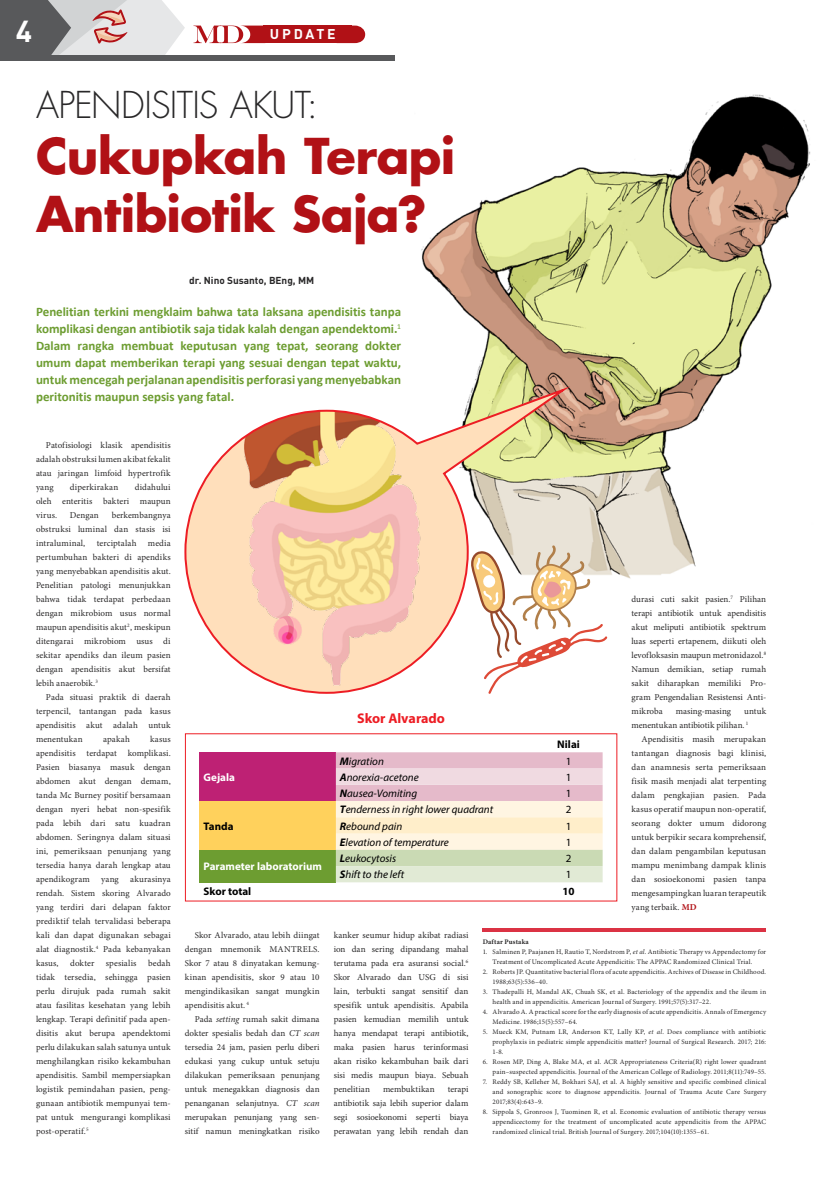
<style>
.page{position:relative;width:823px;height:1191px;background:#fff}
.page>*{position:absolute;margin:0;border:0;box-sizing:border-box;transform-origin:0 0}
.t1{font:700 48px/57.6px "Futura Std";letter-spacing:-.015em;color:#b11116}
.t2{font:300 36px "Futura Std";letter-spacing:-.02em;color:#292829}
.t3{font:700 30px "DIN Pro";color:#fff}
.t4{font:700 14px "Myriad Pro";color:#ed1d24}
.t5{font:700 14px "DIN Pro";letter-spacing:.2em;color:#fff}
.t6{font:700 13px/17px "Calibri";color:#6d9d31;text-align:justify}
.t7{font:italic 11px "Myriad Pro";color:#000}
.t8{font:700 11px "Myriad Pro";color:#fff}
.t9{font:700 11px "Myriad Pro";color:#000}
.t10{font:11px "Myriad Pro";color:#000}
.t11{font:700 10px "DIN Pro";color:#292829}
.t12{font:9px/14px "Minion Pro";letter-spacing:.01em;color:#292829;text-align:justify}
.t13{font:7px/10px "Minion Pro";letter-spacing:.015em;color:#292829}
.t14{font:700 7px "Minion Pro";letter-spacing:.025em;color:#292829}
.s1{font-weight:700}
.s2{font-weight:700;color:#b11116}
.s3{font-style:italic}
</style>
<div class="page">
<img style="left:388px;top:55px;width:423px;height:524px">
<div style="left:0;top:55px;width:394px;height:5px;background:#58595b"></div>
<div style="left:264px;top:26px;width:88px;height:17px;background:#b11116"></div>
<svg style="left:193px;top:26px;width:71px;height:17px"></svg>
<svg style="left:352px;top:26px;width:13px;height:17px"></svg>
<svg style="left:0;top:0;width:185px;height:55px;background:#b4afb0"></svg>
<hr style="left:482px;top:928px;width:283px;height:3px;background:#db3244">
<svg style="left:184px;top:383px;width:392px;height:311px"></svg>
<div style="left:199px;top:752px;width:136px;height:49px;background:#be2174"></div>
<div style="left:199px;top:801px;width:136px;height:49px;background:#ffd15c"></div>
<div style="left:199px;top:850px;width:136px;height:32px;background:#6d9d31"></div>
<svg style="left:335px;top:752px;width:267px;height:130px;background:#ecddd1"></svg>
<svg style="left:470px;top:545px;width:137px;height:149px"></svg>
<h3 class="t3" style="left:16px;top:6px;width:18px">4</h3>
<h3 class="t5" style="left:270px;top:23px;width:67px">UPDATE</h3>
<h2 class="t2" style="left:36px;top:83px;width:283px">APENDISITIS AKUT:</h2>
<h1 class="t1" style="left:36px;top:127px;width:420px">Cukupkah Terapi<br>Antibiotik Saja?</h1>
<p class="t11" style="left:189px;top:272px;width:126px">dr. Nino Susanto, BEng, MM</p>
<p class="t6" style="left:36px;top:303px;width:366px">Penelitian terkini mengklaim bahwa tata laksana apendisitis tanpa komplikasi dengan antibiotik saja tidak kalah dengan apendektomi.<sup>1<br></sup>Dalam rangka membuat keputusan yang tepat, seorang dokter umum dapat memberikan terapi yang sesuai dengan tepat waktu, untuk mencegah perjalanan apendisitis perforasi yang menyebabkan peritonitis maupun sepsis yang fatal.</p>
<p class="t12" style="left:36px;top:438px;width:136px;text-indent:10px">Patofisiologi klasik apendisitis adalah obstruksi lumen akibat fekalit atau jaringan limfoid hypertrofik yang</p>
<p class="t12" style="left:36px;top:480px;width:136px;text-indent:99px">didahului oleh enteritis bakteri maupun virus.</p>
<p class="t12" style="left:70px;top:480px;width:50px">diperkirakan</p>
<p class="t12" style="left:36px;top:508px;width:136px;text-indent:76px">berkembangnya obstruksi luminal dan stasis isi intraluminal,</p>
<p class="t12" style="left:70px;top:508px;width:30px">Dengan</p>
<p class="t12" style="left:36px;top:536px;width:136px;text-indent:112px">media pertumbuhan bakteri di apendiks yang menyebabkan apendisitis akut.<br>Penelitian patologi menunjukkan bahwa tidak terdapat perbedaan dengan mikrobiom usus normal maupun apendisitis akut<sup>2</sup>, meskipun ditengarai mikrobiom usus di sekitar apendiks dan ileum pasien dengan apendisitis akut bersifat lebih anaerobik.<sup>3</sup></p>
<p class="t12" style="left:36px;top:690px;width:136px;text-indent:10px">Pada situasi praktik di daerah terpencil, tantangan pada kasus apendisitis akut adalah untuk menentukan</p>
<p class="t12" style="left:97px;top:536px;width:41px">terciptalah</p>
<p class="t12" style="left:36px;top:732px;width:136px;text-indent:114px">kasus apendisitis terdapat komplikasi.<br>Pasien biasanya masuk dengan abdomen akut dengan demam, tanda Mc Burney positif bersamaan dengan nyeri hebat non-spesifik pada lebih dari satu kuadran abdomen. Seringnya dalam situasi ini, pemeriksaan penunjang yang tersedia hanya darah lengkap atau apendikogram yang akurasinya rendah. Sistem skoring Alvarado yang terdiri dari delapan faktor prediktif telah tervalidasi beberapa kali dan dapat digunakan sebagai alat diagnostik.<sup>4</sup> Pada kebanyakan kasus,</p>
<p class="t12" style="left:103px;top:732px;width:28px">apakah</p>
<p class="t12" style="left:36px;top:956px;width:136px;text-indent:112px">bedah tidak tersedia, sehingga pasien perlu dirujuk pada rumah sakit atau fasilitas kesehatan yang lebih lengkap. Terapi definitif pada apen&shy;disitis akut berupa apendektomi perlu dilakukan salah satunya untuk menghilangkan risiko kekambuhan apendisitis. Sambil mempersiapkan logistik pemindahan pasien, peng&shy;gunaan antibiotik mempunyai tem&shy;pat untuk mengurangi komplikasi post-operatif.<sup>5</sup></p>
<p class="t12" style="left:70px;top:956px;width:26px">dokter</p>
<p class="t12" style="left:106px;top:956px;width:32px">spesialis</p>
<p class="t8" style="left:203px;top:770px;width:33px">Gejala</p>
<p class="t9" style="left:203px;top:818px;width:31px">Tanda</p>
<p class="t8" style="left:203px;top:859px;width:120px">Parameter laboratorium</p>
<h3 class="t4" style="left:357px;top:709px;width:89px">Skor Alvarado</h3>
<p class="t9" style="left:557px;top:737px;width:24px">Nilai</p>
<p class="t7" style="left:339px;top:754px;width:45px"><span class="s1">M</span>igration</p>
<p class="t10" style="left:565px;top:754px;width:7px">1</p>
<p class="t7" style="left:339px;top:770px;width:80px"><span class="s1">A</span>norexia-acetone</p>
<p class="t10" style="left:565px;top:770px;width:7px">1</p>
<p class="t7" style="left:339px;top:786px;width:79px"><span class="s1">N</span>ausea-Vomiting</p>
<p class="t10" style="left:565px;top:786px;width:7px">1</p>
<p class="t7" style="left:339px;top:803px;width:155px"><span class="s1">T</span>enderness in right lower quadrant</p>
<p class="t10" style="left:565px;top:803px;width:7px">2</p>
<p class="t7" style="left:339px;top:819px;width:64px"><span class="s1">R</span>ebound pain</p>
<p class="t10" style="left:565px;top:819px;width:7px">1</p>
<p class="t7" style="left:339px;top:835px;width:110px"><span class="s1">E</span>levation of temperature</p>
<p class="t10" style="left:565px;top:835px;width:7px">1</p>
<p class="t7" style="left:339px;top:851px;width:58px"><span class="s1">L</span>eukocytosis</p>
<p class="t10" style="left:565px;top:851px;width:7px">2</p>
<p class="t7" style="left:339px;top:868px;width:66px"><span class="s1">S</span>hift to the left</p>
<p class="t10" style="left:565px;top:868px;width:7px">1</p>
<p class="t9" style="left:203px;top:883px;width:49px">Skor total</p>
<p class="t9" style="left:562px;top:883px;width:14px">10</p>
<p class="t12" style="left:631px;top:592px;width:136px">durasi cuti sakit pasien.<sup>7</sup> Pilihan terapi antibiotik untuk apendisitis akut meliputi antibiotik spektrum luas seperti ertapenem, diikuti oleh levofloksasin maupun metronidazol.<sup>8<br></sup>Namun demikian, setiap rumah sakit diharapkan memiliki Pro&shy;gram Pengendalian Resistensi Anti&shy;mikroba</p>
<p class="t12" style="left:631px;top:704px;width:136px;text-indent:113px">untuk menentukan antibiotik pilihan. <sup>1</sup></p>
<p class="t12" style="left:631px;top:732px;width:136px;text-indent:10px">Apendisitis masih merupakan tantangan diagnosis bagi klinisi, dan anamnesis serta pemeriksaan fisik masih menjadi alat terpenting dalam pengkajian pasien. Pada kasus operatif maupun non-operatif, seorang dokter umum didorong untuk berpikir secara komprehensif, dan dalam pengambilan keputusan mampu menimbang dampak klinis dan sosioekonomi pasien tanpa mengesampingkan luaran terapeutik yang terbaik. <span class="s2">MD</span></p>
<p class="t12" style="left:675px;top:704px;width:57px">masing-masing</p>
<p class="t12" style="left:185px;top:928px;width:136px;text-indent:10px">Skor Alvarado, atau lebih diingat dengan mnemonik MANTRELS.<br>Skor 7 atau 8 dinyatakan kemung&shy;kinan apendisitis, skor 9 atau 10 mengindikasikan sangat mungkin apendisitis akut. <sup>4</sup></p>
<p class="t12" style="left:185px;top:1012px;width:136px;text-indent:10px">Pada <span class="s3">setting</span> rumah sakit dimana dokter spesialis bedah dan <span class="s3">CT scan </span>tersedia 24 jam, pasien perlu diberi edukasi yang cukup untuk setuju dilakukan pemeriksaan penunjang untuk menegakkan diagnosis dan penanganan selanjutnya. <span class="s3">CT scan </span>merupakan penunjang yang sen&shy;sitif namun meningkatkan risiko</p>
<p class="t12" style="left:333px;top:928px;width:136px">kanker seumur hidup akibat radiasi ion dan sering dipandang mahal terutama pada era asuransi social.<sup>6<br></sup>Skor Alvarado dan USG di sisi lain, terbukti sangat sensitif dan spesifik untuk apendisitis. Apabila pasien kemudian memilih untuk hanya mendapat terapi antibiotik, maka pasien harus terinformasi akan risiko kekambuhan baik dari sisi medis maupun biaya. Sebuah penelitian</p>
<p class="t12" style="left:383px;top:1082px;width:53px">membuktikan</p>
<p class="t12" style="left:333px;top:1082px;width:136px;text-indent:114px">terapi antibiotik saja lebih superior dalam segi sosioekonomi seperti biaya perawatan yang lebih rendah dan</p>
<p class="t14" style="left:482px;top:937px;width:48px">Daftar Pustaka</p>
<p class="t13" style="left:482px;top:947px;width:285px;text-align:center">1. Salminen P, Paajanen H, Rautio T, Nordstrom P, <span class="s3">et al</span>. Antibiotic Therapy vs Appendectomy for<br>Treatment of Uncomplicated Acute Appendicitis: The APPAC Randomized Clinical Trial.</p>
<p class="t13" style="left:492px;top:967px;width:275px;text-indent:-10px">2. Roberts JP. Quantitative bacterial flora of acute appendicitis. Archives of Disease in Childhood.<br>1988;63(5):536–40.</p>
<p class="t13" style="left:492px;top:987px;width:275px;text-indent:-10px">3. Thadepalli H, Mandal AK, Chuah SK, et al. Bacteriology of the appendix and the ileum in health and in appendicitis. American Journal of Surgery. 1991;57(5):317–22.</p>
<p class="t13" style="left:492px;top:1007px;width:275px;text-indent:-10px">4. Alvarado A. A practical score for the early diagnosis of acute appendicitis. Annals of Emergency<br>Medicine. 1986;15(5):557–64.</p>
<p class="t13" style="left:492px;top:1027px;width:275px;text-align:justify;text-indent:-10px">5. Mueck KM, Putnam LR, Anderson KT, Lally KP, <span class="s3">et al</span>. Does compliance with antibiotic prophylaxis in pediatric simple appendicitis matter? Journal of Surgical Research. 2017; 216:<br>1-8.</p>
<p class="t13" style="left:482px;top:1057px;width:285px;text-align:right">6. Rosen MP, Ding A, Blake MA, et al. ACR Appropriateness Criteria(R) right lower quadrant pain–suspected appendicitis. Journal of the American College of Radiology. 2011;8(11):749–55.</p>
<p class="t13" style="left:492px;top:1077px;width:275px;text-align:justify;text-indent:-10px">7. Reddy SB, Kelleher M, Bokhari SAJ, et al. A highly sensitive and specific combined clinical and sonographic score to diagnose appendicitis. Journal of Trauma Acute Care Surgery 2017;83(4):643–9.</p>
<p class="t13" style="left:492px;top:1107px;width:275px;text-align:justify;text-indent:-10px">8. Sippola S, Gronroos J, Tuominen R, et al. Economic evaluation of antibiotic therapy versus appendicectomy for the treatment of uncomplicated acute appendicitis from the APPAC randomized clinical trial. British Journal of Surgery. 2017;104(10):1355–61.</p>
</div>
